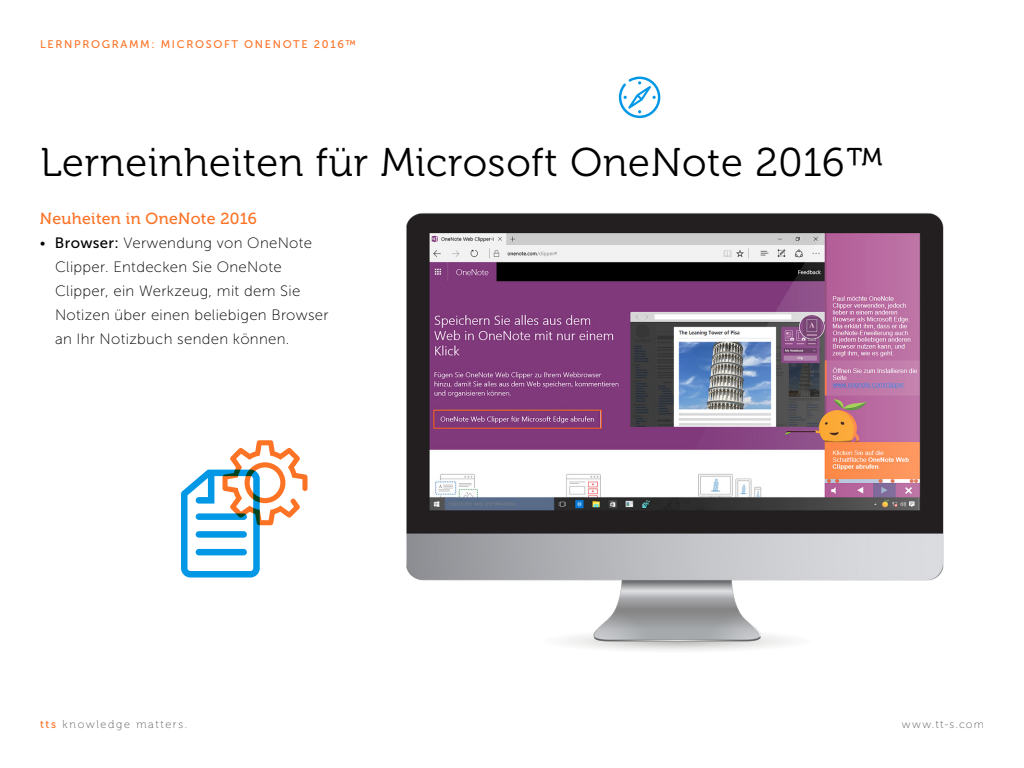
<style>
.page{position:relative;width:1024px;height:768px;background:#fff}
.page>*{position:absolute;margin:0;border:0;box-sizing:border-box;transform-origin:0 0}
.t1{font:40px "Museo 300";letter-spacing:.02em;color:#000}
.t2{font:16px "Museo 500";letter-spacing:.02em;color:#fd7326}
.t3{font:15px/24px "Museo Sans 100";letter-spacing:.02em;color:#000}
.t4{font:11px "Museo Sans 500";letter-spacing:.15em;color:#fd7326}
.t5{font:11px "Museo 100";letter-spacing:.145em;color:#5d5d5d}
.t6{font:11px "Museo Sans 100";letter-spacing:.115em;color:#5d5d5d}
.s1{font-family:"Museo Sans 500"}
.s2{font-family:"Museo 500";color:#fd7326}
</style>
<div class="page">
<img style="left:406px;top:213px;width:538px;height:438px">
<svg style="left:181px;top:440px;width:127px;height:138px"></svg>
<svg style="left:619px;top:77px;width:41px;height:41px"></svg>
<p class="t4" style="left:40px;top:38px;width:317px">LERNPROGRAMM: MICROSOFT ONENOTE 2016™</p>
<h1 class="t1" style="left:40px;top:141px;width:846px">Lerneinheiten für Microsoft OneNote 2016™</h1>
<p class="t2" style="left:40px;top:210px;width:218px">Neuheiten in OneNote 2016</p>
<p class="t3" style="left:55px;top:231px;width:275px;text-indent:-15px">• <span class="s1">Browser:</span> Verwendung von OneNote Clipper. Entdecken Sie OneNote Clipper, ein Werkzeug, mit dem Sie Notizen über einen beliebigen Browser an Ihr Notizbuch senden können.</p>
<p class="t5" style="left:40px;top:718px;width:148px"><span class="s2">tts</span> knowledge matters.</p>
<p class="t6" style="left:902px;top:718px;width:84px">www.tt-s.com</p>
</div>
